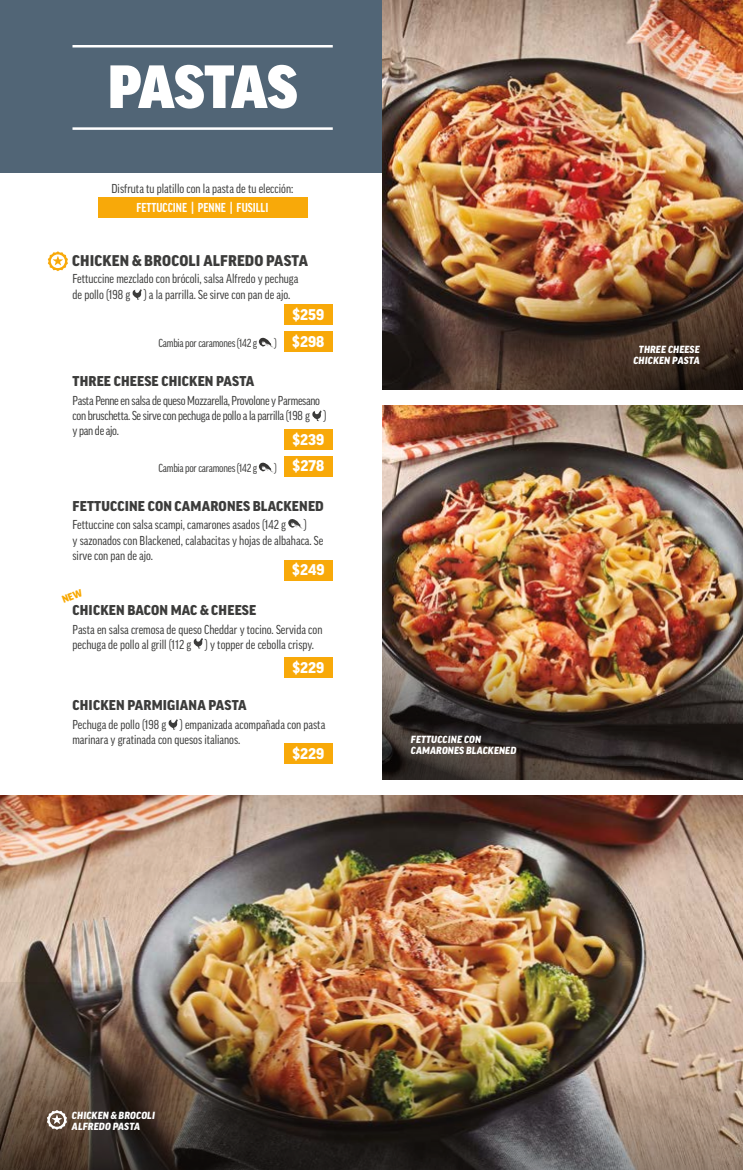
<style>
.page{position:relative;width:743px;height:1170px;background:#fff}
.page>*{position:absolute;margin:0;border:0;box-sizing:border-box;transform-origin:0 0}
.t1{font:900 58.75px "Good Pro";letter-spacing:-.01em;color:#fff}
.t2{font:900 15px/26.4px "Good Pro";color:#fff}
.t3{font:900 15px "Good Pro";letter-spacing:.01em;color:#3c3c3b}
.t4{font:900 13.75px "Good Pro";letter-spacing:.01em;color:#3c3c3b}
.t5{font:12.5px/15px "Good Pro Cond News";color:#3c3c3b}
.t6{font:12.5px/15px "Good Pro Cond News";letter-spacing:-.02em;color:#3c3c3b}
.t7{font:700 condensed 12.5px "Good Pro";color:#fff}
.t8{font:11.25px "Good Pro Cond News";letter-spacing:-.02em;color:#3c3c3b}
.t9{font:italic 900 10px/11.2px "Good Pro";letter-spacing:.01em;color:#fff}
</style>
<div class="page">
<div style="left:98px;top:197px;width:210px;height:21px;background:#f8a909"></div>
<div style="left:0;top:0;width:382px;height:172px;background:#516576"></div>
<hr style="left:72px;top:45px;width:261px;height:3px;background:#fff">
<hr style="left:72px;top:127px;width:261px;height:3px;background:#fff">
<div style="left:284px;top:657px;width:49px;height:20px;background:#f8a909"></div>
<div style="left:284px;top:560px;width:49px;height:20px;background:#f8a909"></div>
<div style="left:284px;top:305px;width:49px;height:20px;background:#f8a909"></div>
<div style="left:284px;top:331px;width:49px;height:20px;background:#f8a909"></div>
<div style="left:284px;top:456px;width:49px;height:20px;background:#f8a909"></div>
<div style="left:284px;top:430px;width:49px;height:20px;background:#f8a909"></div>
<svg style="left:193px;top:638px;width:10px;height:11px"></svg>
<svg style="left:288px;top:519px;width:16px;height:10px"></svg>
<svg style="left:312px;top:410px;width:10px;height:11px"></svg>
<div style="left:284px;top:744px;width:49px;height:20px;background:#f8a909"></div>
<svg style="left:168px;top:719px;width:10px;height:11px"></svg>
<svg style="left:132px;top:289px;width:10px;height:11px"></svg>
<img style="left:382px;top:0;width:360px;height:202px">
<img style="left:382px;top:405px;width:360px;height:187px">
<img style="left:0;top:795px;width:742px;height:187px">
<svg style="left:48px;top:251px;width:20px;height:20px"></svg>
<img style="left:0;top:982px;width:742px;height:188px">
<img style="left:382px;top:592px;width:360px;height:188px">
<img style="left:382px;top:202px;width:360px;height:188px">
<svg style="left:47px;top:1110px;width:20px;height:20px"></svg>
<svg style="left:259px;top:338px;width:15px;height:10px"></svg>
<svg style="left:259px;top:463px;width:15px;height:10px"></svg>
<h1 class="t1" style="left:108px;top:54px;width:191px">PASTAS</h1>
<p class="t5" style="left:111px;top:181px;width:183px">Disfruta tu platillo con la pasta de tu elección:</p>
<p class="t7" style="left:136px;top:201px;width:133px">FETTUCCINE | PENNE | FUSILLI</p>
<p class="t3" style="left:72px;top:252px;width:237px">CHICKEN &amp; BROCOLI ALFREDO PASTA</p>
<p class="t5" style="left:72px;top:270px;width:227px;line-height:15.9px">Fettuccine mezclado con brócoli, salsa Alfredo y pechuga de pollo (198 g ) a la parrilla. Se sirve con pan de ajo.</p>
<p class="t8" style="left:158px;top:336px;width:100px">Cambia por caramones (142 g</p>
<p class="t8" style="left:274px;top:336px;width:4px">)</p>
<p class="t4" style="left:73px;top:374px;width:183px">THREE CHEESE CHICKEN PASTA</p>
<p class="t2" style="left:292px;top:302px;width:34px">$259 $298</p>
<p class="t6" style="left:72px;top:393px;width:255px">Pasta Penne en salsa de queso Mozzarella, Provolone y Parmesano con bruschetta. Se sirve con pechuga de pollo a la parrilla (198 g ) y pan de ajo.</p>
<p class="t2" style="left:292px;top:427px;width:33px">$239</p>
<p class="t8" style="left:158px;top:461px;width:100px">Cambia por caramones (142 g</p>
<p class="t8" style="left:274px;top:461px;width:4px">)</p>
<p class="t2" style="left:292px;top:453px;width:33px">$278</p>
<p class="t4" style="left:73px;top:499px;width:253px">FETTUCCINE CON CAMARONES BLACKENED</p>
<p class="t5" style="left:72px;top:517px;width:252px;line-height:15.5px;text-indent:231px">)<br>y sazonados con Blackened, calabacitas y hojas de albahaca. Se sirve con pan de ajo.</p>
<p class="t5" style="left:72px;top:517px;width:215px">Fettuccine con salsa scampi, camarones asados (142 g</p>
<p class="t2" style="left:292px;top:557px;width:34px">$249</p>
<p class="t4" style="left:73px;top:602px;width:185px">CHICKEN BACON MAC &amp; CHEESE</p>
<p class="t5" style="left:72px;top:622px;width:251px">Pasta en salsa cremosa de queso Cheddar y tocino. Servida con pechuga de pollo al grill (112 g ) y topper de cebolla crispy.</p>
<p class="t4" style="left:73px;top:697px;width:176px">CHICKEN PARMIGIANA PASTA</p>
<p class="t2" style="left:292px;top:654px;width:33px">$229</p>
<p class="t5" style="left:72px;top:717px;width:254px">Pechuga de pollo (198 g ) empanizada acompañada con pasta marinara y gratinada con quesos italianos.</p>
<p class="t2" style="left:292px;top:741px;width:33px">$229</p>
<p class="t9" style="left:411px;top:734px;width:107px">FETTUCCINE CON<br>CAMARONES BLACKENED</p>
<p class="t9" style="left:633px;top:344px;width:68px;text-align:center">THREE CHEESE<br>CHICKEN PASTA</p>
<p class="t9" style="left:72px;top:1109px;width:85px">CHICKEN &amp; BROCOLI<br>ALFREDO PASTA</p>
</div>
